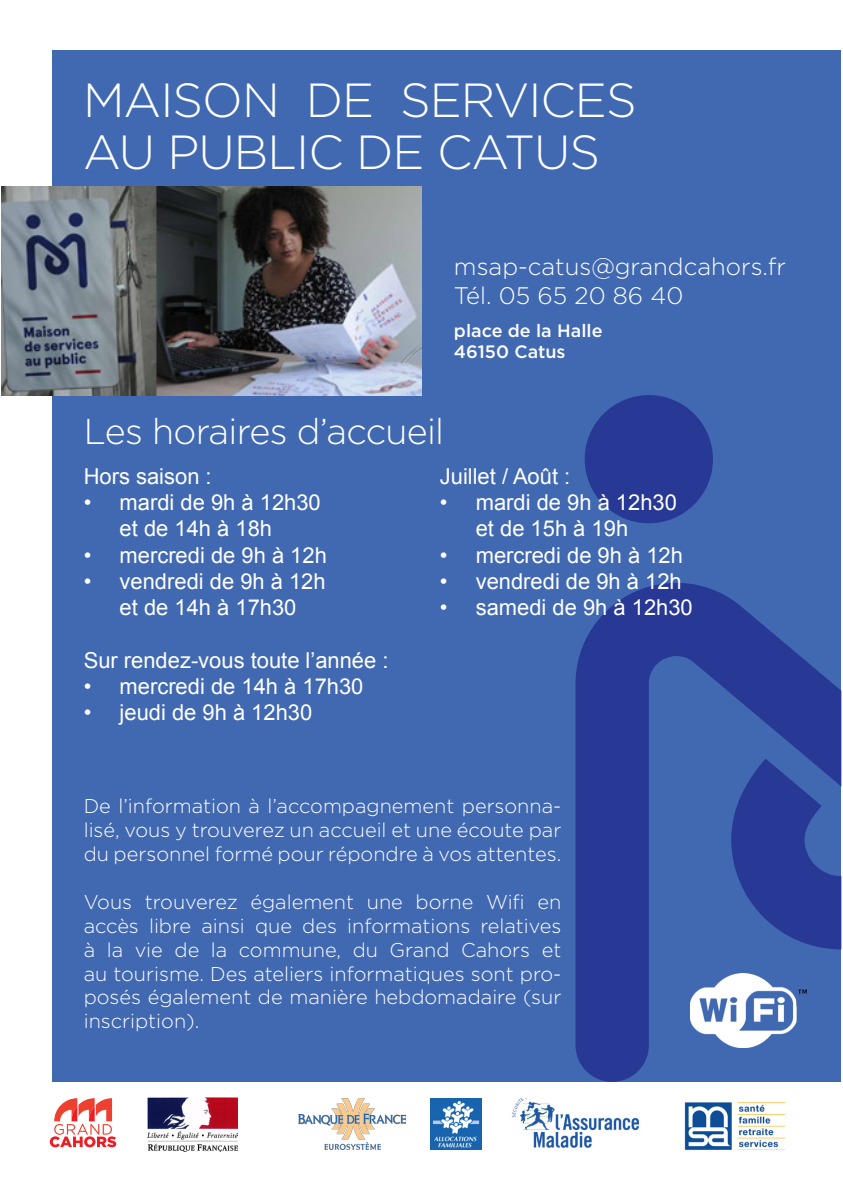
<style>
.page{position:relative;width:843px;height:1193px;background:#fff}
.page>*{position:absolute;margin:0;border:0;box-sizing:border-box;transform-origin:0 0}
.t1{font:300 47.8px/51.8px "Gotham";letter-spacing:-.02em;color:#fff}
.t2{font:300 35.8px "Gotham";letter-spacing:-.02em;color:#fff}
.t3{font:300 24px/28.8px "Gotham";color:#fff}
.t4{font:22px/26.4px "Arial";color:#fff;text-align:center}
.t5{font:300 20px/24px "Gotham";color:#fff;text-align:justify}
.t6{font:500 18px/21.6px "Gotham";color:#fff}
</style>
<div class="page">
<div style="left:53px;top:51px;width:788px;height:1031px;background:#4169b2"></div>
<div style="left:584px;top:395px;width:129px;height:128px;background:#273895;border-radius:50%"></div>
<svg style="left:575px;top:583px;width:266px;height:499px;fill:#273895"></svg>
<svg style="left:50px;top:1098px;width:66px;height:49px"></svg>
<img style="left:147px;top:1097px;width:91px;height:54px">
<img style="left:431px;top:1099px;width:50px;height:50px">
<img style="left:512px;top:1099px;width:128px;height:49px">
<img style="left:684px;top:1102px;width:102px;height:48px">
<img style="left:690px;top:973px;width:116px;height:75px">
<img style="left:298px;top:1099px;width:108px;height:51px">
<img style="left:2px;top:186px;width:419px;height:209px">
<p class="t1" style="left:83px;top:73px;width:555px">MAISON DE SERVICES<br>AU PUBLIC DE CATUS</p>
<p class="t3" style="left:454px;top:252px;width:333px">msap-catus@grandcahors.fr<br>Tél. 05 65 20 86 40</p>
<p class="t6" style="left:454px;top:319px;width:150px">place de la Halle<br>46150 Catus</p>
<p class="t2" style="left:84px;top:409px;width:362px">Les horaires d’accueil</p>
<p class="t4" style="left:84px;top:463px;width:129px">Hors saison :</p>
<p class="t4" style="left:84px;top:489px;width:238px">• mardi de 9h à 12h30 et de 14h à 18h</p>
<p class="t4" style="left:84px;top:542px;width:245px">• mercredi de 9h à 12h</p>
<p class="t4" style="left:84px;top:568px;width:243px">• vendredi de 9h à 12h et de 14h à 17h30</p>
<p class="t4" style="left:84px;top:647px;width:306px">Sur rendez-vous toute l’année :</p>
<p class="t4" style="left:84px;top:673px;width:281px">• mercredi de 14h à 17h30</p>
<p class="t4" style="left:84px;top:700px;width:230px">• jeudi de 9h à 12h30</p>
<p class="t4" style="left:440px;top:463px;width:132px">Juillet / Août :</p>
<p class="t4" style="left:440px;top:489px;width:238px">• mardi de 9h à 12h30 et de 15h à 19h</p>
<p class="t4" style="left:440px;top:542px;width:245px">• mercredi de 9h à 12h</p>
<p class="t4" style="left:440px;top:568px;width:243px">• vendredi de 9h à 12h</p>
<p class="t4" style="left:440px;top:594px;width:254px">• samedi de 9h à 12h30</p>
<p class="t5" style="left:84px;top:793px;width:479px">De l’information à l’accompagnement personna&shy;lisé, vous y trouverez un accueil et une écoute par du personnel formé pour répondre à vos attentes.</p>
<p class="t5" style="left:84px;top:889px;width:479px">Vous trouverez également une borne Wifi en accès libre ainsi que des informations relatives à la vie de la commune, du Grand Cahors et au tourisme. Des ateliers informatiques sont pro&shy;posés également de manière hebdomadaire (sur inscription).</p>
</div>
